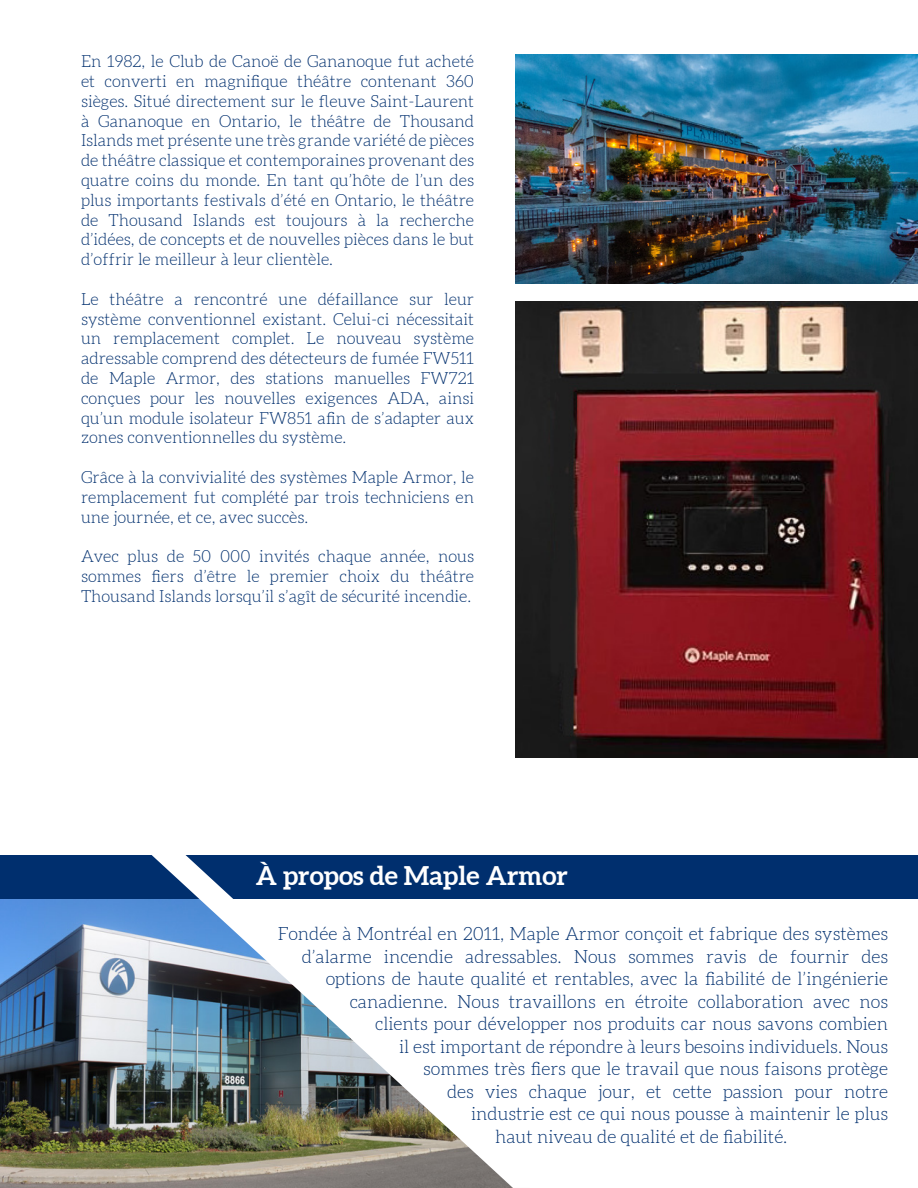
<style>
.page{position:relative;width:918px;height:1188px;background:#fff}
.page>*{position:absolute;margin:0;border:0;box-sizing:border-box;transform-origin:0 0}
.t1{font:700 26.25px "Aleo";color:#fff}
.t2{font:300 18px "Aleo";color:#002f6e}
.t3{font:300 16.5px/19.8px "Aleo";color:#002f6e;text-align:justify}
</style>
<div class="page">
<img style="left:0;top:899px;width:148px;height:289px">
<div style="left:0;top:856px;width:918px;height:43px;background:#002f6e"></div>
<img style="left:148px;top:855px;width:399px;height:333px">
<img style="left:515px;top:55px;width:403px;height:228px">
<img style="left:515px;top:301px;width:403px;height:456px">
<p class="t3" style="left:81px;top:53px;width:395px">En 1982, le Club de Canoë de Gananoque fut acheté et converti en magnifique théâtre contenant 360 sièges. Situé directement sur le fleuve Saint-Laurent à Gananoque en Ontario, le théâtre de Thousand Islands met présente une très grande variété de pièces de théâtre classique et contemporaines provenant des quatre coins du monde. En tant qu’hôte de l’un des plus importants festivals d’été en Ontario, le théâtre de Thousand Islands est toujours à la recherche d’idées, de concepts et de nouvelles pièces dans le but d’offrir le meilleur à leur clientèle.</p>
<p class="t3" style="left:81px;top:290px;width:395px">Le théâtre a rencontré une défaillance sur leur système conventionnel existant. Celui-ci nécessitait un remplacement complet. Le nouveau système adressable comprend des détecteurs de fumée FW511 de Maple Armor, des stations manuelles FW721 conçues pour les nouvelles exigences ADA, ainsi qu’un module isolateur FW851 afin de s’adapter aux zones conventionnelles du système.</p>
<p class="t3" style="left:81px;top:469px;width:395px">Grâce à la convivialité des systèmes Maple Armor, le remplacement fut complété par trois techniciens en une journée, et ce, avec succès.</p>
<p class="t3" style="left:81px;top:548px;width:395px">Avec plus de 50 000 invités chaque année, nous sommes fiers d’être le premier choix du théâtre Thousand Islands lorsqu’il s’agît de sécurité incendie.</p>
<h1 class="t1" style="left:256px;top:860px;width:314px">À propos de Maple Armor</h1>
<p class="t2" style="left:278px;top:924px;width:612px">Fondée à Montréal en 2011, Maple Armor conçoit et fabrique des systèmes</p>
<p class="t2" style="left:302px;top:946px;width:588px">d’alarme incendie adressables. Nous sommes ravis de fournir des</p>
<p class="t2" style="left:326px;top:969px;width:564px">options de haute qualité et rentables, avec la fiabilité de l’ingénierie</p>
<p class="t2" style="left:350px;top:991px;width:540px">canadienne. Nous travaillons en étroite collaboration avec nos</p>
<p class="t2" style="left:375px;top:1014px;width:514px">clients pour développer nos produits car nous savons combien</p>
<p class="t2" style="left:399px;top:1036px;width:491px">il est important de répondre à leurs besoins individuels. Nous</p>
<p class="t2" style="left:423px;top:1059px;width:467px">sommes très fiers que le travail que nous faisons protège</p>
<p class="t2" style="left:447px;top:1081px;width:442px">des vies chaque jour, et cette passion pour notre</p>
<p class="t2" style="left:471px;top:1104px;width:419px">industrie est ce qui nous pousse à maintenir le plus</p>
<p class="t2" style="left:495px;top:1126px;width:294px">haut niveau de qualité et de fiabilité.</p>
</div>
